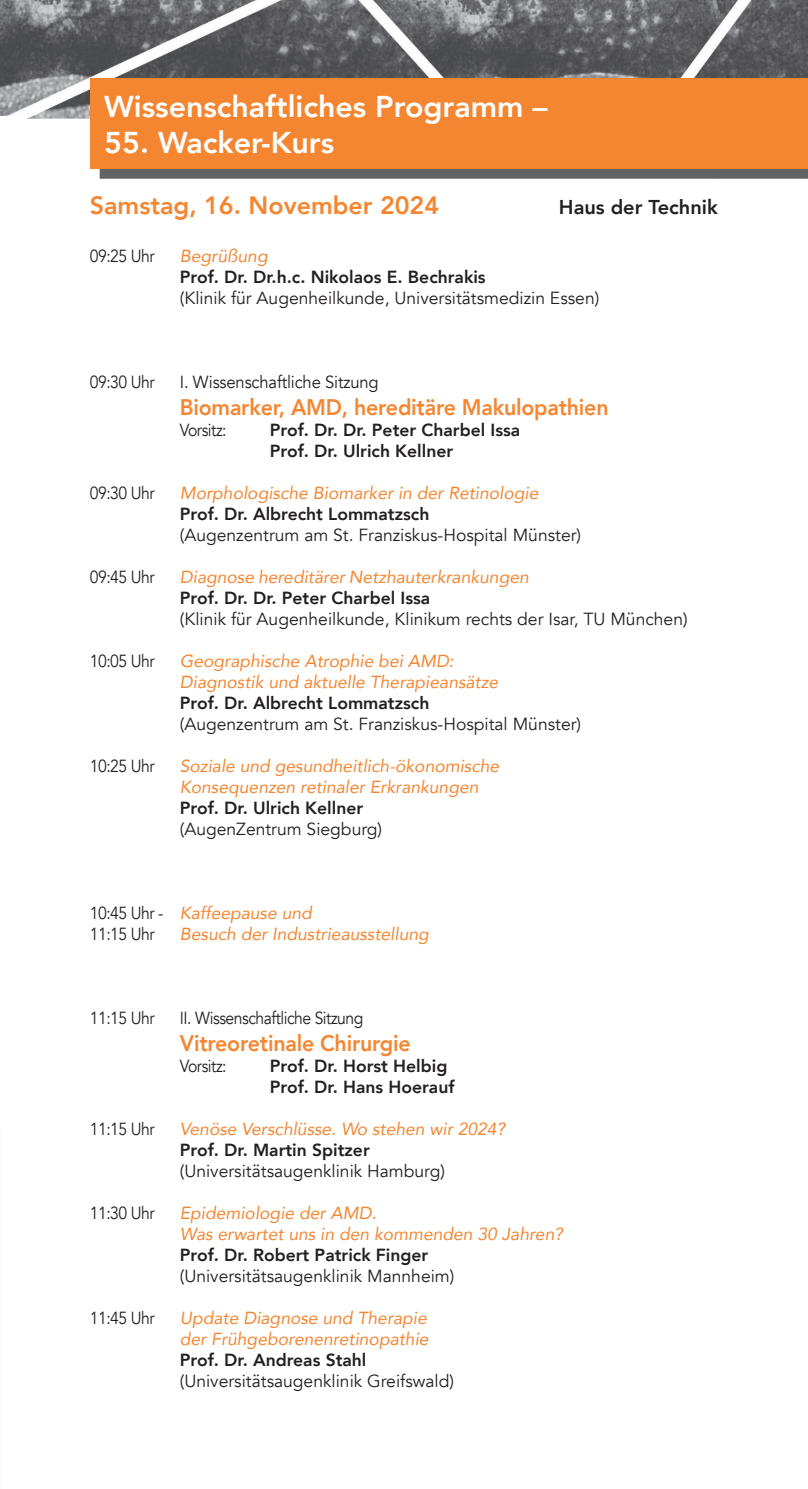
<style>
.page{position:relative;width:808px;height:1489px;background:#fff}
.page>*{position:absolute;margin:0;border:0;box-sizing:border-box;transform-origin:0 0}
.t1{font:800 30px "Avenir";color:#fff}
.t2{font:800 25px "Avenir";color:#f58631}
.t3{font:800 22.5px "Avenir";letter-spacing:-.01em;color:#f58631;scale:.95 1}
.t4{font:800 20px "Avenir";color:#231f20}
.t5{font:italic 17.5px/21px "Avenir";color:#f58631}
.t6{font:17.5px "Avenir";color:#231f20}
.t7{font:800 17.5px/21px "Avenir";color:#231f20}
.t8{font:17.5px/21px "Avenir";color:#231f20;scale:.9 1}
.t9{font:17.5px "Avenir";letter-spacing:-.03em;color:#231f20;scale:.9 1}
.t10{font:17.5px "Avenir";color:#231f20;scale:.95 1}
.s1{font-style:italic;color:#f58631}
</style>
<div class="page">
<img style="left:0;top:0;width:808px;height:119px">
<img style="left:100px;top:168px;width:707px;height:10px">
<div style="left:90px;top:78px;width:718px;height:90px;background:#f58631"></div>
<hr style="left:807px;top:117px;width:1px;height:131px;background:#fff">
<div style="left:0;top:117px;width:20px;height:131px;background:#fff"></div>
<h1 class="t1" style="left:104px;top:83px;width:445px">Wissenschaftliches Programm –</h1>
<h1 class="t1" style="left:104px;top:119px;width:232px">55. Wacker-Kurs</h1>
<h1 class="t1" style="left:104px;top:83px;width:404px">EINLADUNG &amp; PROGRAMM</h1>
<h2 class="t2" style="left:90px;top:185px;width:351px">Samstag, 16. November 2024</h2>
<p class="t4" style="left:559px;top:191px;width:160px">Haus der Technik</p>
<p class="t8" style="left:90px;top:245px;width:73px">09:25 Uhr</p>
<p class="t5" style="left:180px;top:245px;width:89px">Begrüßung</p>
<p class="t7" style="left:180px;top:266px;width:307px">Prof. Dr. Dr.h.c. Nikolaos E. Bechrakis</p>
<p class="t6" style="left:180px;top:287px;width:421px">(Klinik für Augenheilkunde, Universitätsmedizin Essen)</p>
<p class="t8" style="left:90px;top:371px;width:73px">09:30 Uhr</p>
<p class="t10" style="left:180px;top:371px;width:211px">I. Wissenschaftliche Sitzung</p>
<p class="t3" style="left:180px;top:389px;width:453px">Biomarker, AMD, hereditäre Makulopathien</p>
<p class="t9" style="left:180px;top:419px;width:54px">Vorsitz:</p>
<p class="t7" style="left:270px;top:419px;width:252px">Prof. Dr. Dr. Peter Charbel Issa<br>Prof. Dr. Ulrich Kellner</p>
<p class="t8" style="left:90px;top:482px;width:73px">09:30 Uhr</p>
<p class="t5" style="left:180px;top:482px;width:360px">Morphologische Biomarker in der Retinologie</p>
<p class="t7" style="left:180px;top:503px;width:251px">Prof. Dr. Albrecht Lommatzsch</p>
<p class="t6" style="left:180px;top:524px;width:403px">(Augenzentrum am St. Franziskus-Hospital Münster)</p>
<p class="t8" style="left:90px;top:566px;width:73px">09:45 Uhr</p>
<p class="t5" style="left:180px;top:566px;width:350px">Diagnose hereditärer Netzhauterkrankungen</p>
<p class="t7" style="left:180px;top:587px;width:252px">Prof. Dr. Dr. Peter Charbel Issa</p>
<p class="t6" style="left:180px;top:608px;width:509px">(Klinik für Augenheilkunde, Klinikum rechts der Isar, TU München)</p>
<p class="t8" style="left:90px;top:650px;width:73px">10:05 Uhr</p>
<p class="t5" style="left:180px;top:650px;width:320px">Geographische Atrophie bei AMD:<br>Diagnostik und aktuelle Therapieansätze</p>
<p class="t7" style="left:180px;top:692px;width:251px">Prof. Dr. Albrecht Lommatzsch</p>
<p class="t6" style="left:180px;top:713px;width:403px">(Augenzentrum am St. Franziskus-Hospital Münster)</p>
<p class="t8" style="left:90px;top:755px;width:73px">10:25 Uhr</p>
<p class="t5" style="left:180px;top:755px;width:321px">Soziale und gesundheitlich-ökonomische<br>Konsequenzen retinaler Erkrankungen</p>
<p class="t7" style="left:180px;top:797px;width:185px">Prof. Dr. Ulrich Kellner</p>
<p class="t6" style="left:180px;top:818px;width:204px">(AugenZentrum Siegburg)</p>
<p class="t8" style="left:90px;top:902px;width:248px">10:45 Uhr - <span class="s1">Kaffeepause und<br></span>11:15 Uhr</p>
<p class="t5" style="left:180px;top:923px;width:251px">Besuch der Industrieausstellung</p>
<p class="t8" style="left:90px;top:1007px;width:73px">11:15 Uhr</p>
<p class="t9" style="left:180px;top:1007px;width:205px">II. Wissenschaftliche Sitzung</p>
<p class="t3" style="left:180px;top:1025px;width:245px">Vitreoretinale Chirurgie</p>
<p class="t9" style="left:180px;top:1055px;width:54px">Vorsitz:</p>
<p class="t7" style="left:270px;top:1055px;width:186px">Prof. Dr. Horst Helbig<br>Prof. Dr. Hans Hoerauf</p>
<p class="t8" style="left:90px;top:1118px;width:73px">11:15 Uhr</p>
<p class="t5" style="left:180px;top:1118px;width:327px">Venöse Verschlüsse. Wo stehen wir 2024?</p>
<p class="t7" style="left:180px;top:1139px;width:191px">Prof. Dr. Martin Spitzer</p>
<p class="t6" style="left:180px;top:1160px;width:267px">(Universitätsaugenklinik Hamburg)</p>
<p class="t8" style="left:90px;top:1202px;width:73px">11:30 Uhr</p>
<p class="t5" style="left:180px;top:1202px;width:384px">Epidemiologie der AMD.<br>Was erwartet uns in den kommenden 30 Jahren?</p>
<p class="t7" style="left:180px;top:1244px;width:250px">Prof. Dr. Robert Patrick Finger</p>
<p class="t6" style="left:180px;top:1265px;width:276px">(Universitätsaugenklinik Mannheim)</p>
<p class="t8" style="left:90px;top:1307px;width:73px">11:45 Uhr</p>
<p class="t5" style="left:180px;top:1307px;width:250px">Update Diagnose und Therapie der Frühgeborenenretinopathie</p>
<p class="t7" style="left:180px;top:1349px;width:188px">Prof. Dr. Andreas Stahl</p>
<p class="t6" style="left:180px;top:1370px;width:276px">(Universitätsaugenklinik Greifswald)</p>
</div>
